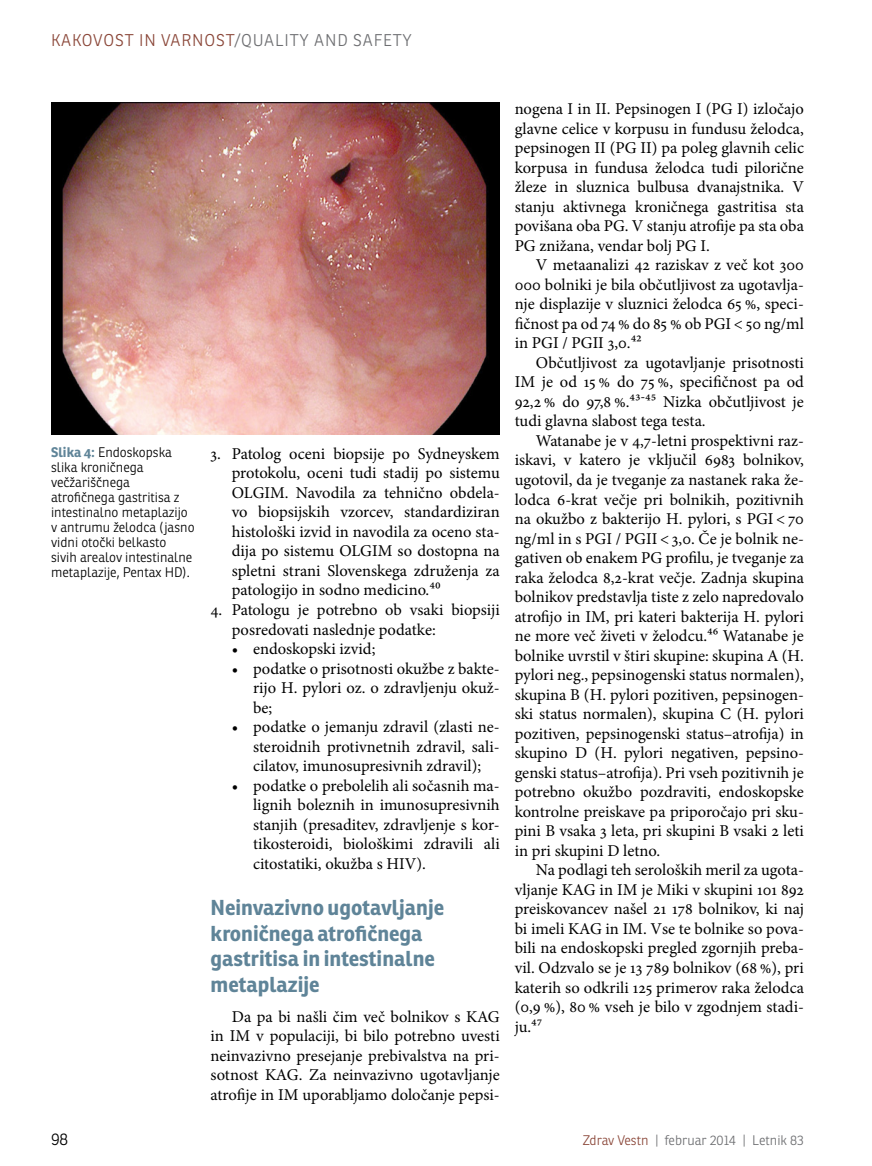
<style>
.page{position:relative;width:872px;height:1166px;background:#fff}
.page>*{position:absolute;margin:0;border:0;box-sizing:border-box;transform-origin:0 0}
.t1{font:700 21px/25.5px "Ronnia";color:#5f8498}
.t2{font:16.5px/19.5px "Minion Pro";color:#000;text-align:justify}
.t3{font:300 16.5px "Ronnia";color:#6d6e71}
.t4{font:300 16.5px "Ronnia";letter-spacing:.05em;color:#8a4638}
.t5{font:300 16.5px "Ronnia";color:#000}
.t6{font:300 13.5px/15px "Ronnia";color:#000}
.t7{font:300 13.5px "Ronnia";color:#6d6e71}
.s1{color:#8a4638}
.s2{font-weight:700;color:#5f8498}
.s3{font-family:"Ronnia";font-weight:700;font-size:15px;color:#fff}
</style>
<div class="page">
<img style="left:51px;top:102px;width:449px;height:332px">
<p class="t4" style="left:51px;top:30px;width:122px">Kakovost in varn</p>
<p class="t3" style="left:204px;top:30px;width:59px"><span class="s1">ost</span>/Quality</p>
<p class="t3" style="left:314px;top:30px;width:12px">and</p>
<p class="t3" style="left:353px;top:30px;width:11px">safety</p>
<p class="t6" style="left:51px;top:444px;width:145px"><span class="s2">Slika 4:</span> Endoskopska slika kroničnega večžariščnega atrofičnega gastritisa z intestinalno metaplazijo v antrumu želodca (jasno vidni otočki belkasto sivih arealov intestinalne metaplazije, Pentax HD).</p>
<p class="t2" style="left:232px;top:444px;width:269px;text-indent:-21px">3. Patolog oceni biopsije po Sydneyskem protokolu, oceni tudi stadij po sistemu OLGIM. Navodila za tehnično obdela&shy;vo biopsijskih vzorcev, standardiziran histološki izvid in navodila za oceno sta&shy;dija po sistemu OLGIM so dostopna na spletni strani Slovenskega združenja za patologijo in sodno medicino.40</p>
<p class="t2" style="left:232px;top:600px;width:269px;text-indent:-21px">4. Patologu je potrebno ob vsaki biopsiji posredovati naslednje podatke:</p>
<p class="t2" style="left:232px;top:639px;width:145px">• endoskopski izvid;</p>
<p class="t2" style="left:253px;top:658px;width:248px;text-indent:-21px">• podatke o prisotnosti okužbe z bakte&shy;rijo H. pylori oz. o zdravljenju okuž&shy;be;</p>
<p class="t2" style="left:253px;top:717px;width:248px;text-indent:-21px">• podatke o jemanju zdravil (zlasti ne&shy;steroidnih protivnetnih zdravil, sali&shy;cilatov, imunosupresivnih zdravil);</p>
<p class="t2" style="left:253px;top:775px;width:248px;text-indent:-21px">• podatke o prebolelih ali sočasnih ma&shy;lignih boleznih in imunosupresivnih stanjih (presaditev, zdravljenje s kor&shy;tikosteroidi, biološkimi zdravili ali citostatiki, okužba s HIV).</p>
<p class="t1" style="left:210px;top:894px;width:235px">Neinvazivno ugotavljanje kroničnega atrofičnega gastritisa in intestinalne metaplazije</p>
<p class="t2" style="left:210px;top:1006px;width:291px;text-indent:21px">Da pa bi našli čim več bolnikov s KAG in IM v populaciji, bi bilo potrebno uvesti neinvazivno presejanje prebivalstva na pri&shy;sotnost KAG. Za neinvazivno ugotavljanje atrofije in IM uporabljamo določanje pepsi-</p>
<p class="t2" style="left:514px;top:99px;width:355px">nogena I in II. Pepsinogen I (PG I) izločajo<span class="s3">Priporočil</span></p>
<p class="t2" style="left:514px;top:119px;width:291px">glavne celice v korpusu in fundusu želodca,</p>
<p class="t2" style="left:514px;top:138px;width:291px">pepsinogen II (PG II) pa poleg glavnih celic</p>
<p class="t2" style="left:514px;top:158px;width:358px">korpusa in fundusa želodca tudi pilorične<span class="s3">bolnikov s</span></p>
<p class="t2" style="left:514px;top:177px;width:291px">žleze in sluznica bulbusa dvanajstnika. V</p>
<p class="t2" style="left:514px;top:197px;width:291px">stanju aktivnega kroničnega gastritisa sta</p>
<p class="t2" style="left:514px;top:216px;width:291px">povišana oba PG. V stanju atrofije pa sta oba</p>
<p class="t2" style="left:514px;top:236px;width:197px">PG znižana, vendar bolj PG I.</p>
<p class="t2" style="left:536px;top:255px;width:269px">V metaanalizi 42 raziskav z več kot 300</p>
<p class="t2" style="left:514px;top:275px;width:291px">000 bolniki je bila občutljivost za ugotavlja-</p>
<p class="t2" style="left:514px;top:294px;width:291px">nje displazije v sluznici želodca 65 %, speci-</p>
<p class="t2" style="left:514px;top:314px;width:291px">fičnost pa od 74 % do 85 % ob PGI &lt; 50 ng/ml</p>
<p class="t2" style="left:515px;top:333px;width:129px">in PGI / PGII 3,0.42</p>
<p class="t2" style="left:536px;top:353px;width:269px">Občutljivost za ugotavljanje prisotnosti</p>
<p class="t2" style="left:515px;top:372px;width:291px">IM je od 15 % do 75 %, specifičnost pa od</p>
<p class="t2" style="left:515px;top:392px;width:291px">92,2 % do 97,8 %.43-45 Nizka občutljivost je</p>
<p class="t2" style="left:515px;top:411px;width:192px">tudi glavna slabost tega testa.</p>
<p class="t2" style="left:536px;top:431px;width:269px">Watanabe je v 4,7-letni prospektivni raz-</p>
<p class="t2" style="left:515px;top:450px;width:291px">iskavi, v katero je vključil 6983 bolnikov,</p>
<p class="t2" style="left:515px;top:470px;width:291px">ugotovil, da je tveganje za nastanek raka že-</p>
<p class="t2" style="left:515px;top:489px;width:291px">lodca 6-krat večje pri bolnikih, pozitivnih</p>
<p class="t2" style="left:515px;top:509px;width:291px">na okužbo z bakterijo H. pylori, s PGI &lt; 70</p>
<p class="t2" style="left:515px;top:528px;width:291px">ng/ml in s PGI / PGII &lt; 3,0. Če je bolnik ne-</p>
<p class="t2" style="left:515px;top:548px;width:291px">gativen ob enakem PG profilu, je tveganje za</p>
<p class="t2" style="left:515px;top:567px;width:291px">raka želodca 8,2-krat večje. Zadnja skupina</p>
<p class="t2" style="left:515px;top:587px;width:291px">bolnikov predstavlja tiste z zelo napredovalo</p>
<p class="t2" style="left:515px;top:606px;width:291px">atrofijo in IM, pri kateri bakterija H. pylori</p>
<p class="t2" style="left:515px;top:626px;width:291px">ne more več živeti v želodcu.46 Watanabe je</p>
<p class="t2" style="left:515px;top:645px;width:291px">bolnike uvrstil v štiri skupine: skupina A (H.</p>
<p class="t2" style="left:515px;top:665px;width:291px">pylori neg., pepsinogenski status normalen),</p>
<p class="t2" style="left:515px;top:684px;width:291px">skupina B (H. pylori pozitiven, pepsinogen-</p>
<p class="t2" style="left:515px;top:704px;width:291px">ski status normalen), skupina C (H. pylori</p>
<p class="t2" style="left:515px;top:723px;width:291px">pozitiven, pepsinogenski status–atrofija) in</p>
<p class="t2" style="left:515px;top:743px;width:291px">skupino D (H. pylori negativen, pepsino-</p>
<p class="t2" style="left:515px;top:762px;width:291px">genski status–atrofija). Pri vseh pozitivnih je</p>
<p class="t2" style="left:515px;top:782px;width:291px">potrebno okužbo pozdraviti, endoskopske</p>
<p class="t2" style="left:515px;top:801px;width:291px">kontrolne preiskave pa priporočajo pri sku-</p>
<p class="t2" style="left:515px;top:821px;width:291px">pini B vsaka 3 leta, pri skupini B vsaki 2 leti</p>
<p class="t2" style="left:515px;top:840px;width:147px">in pri skupini D letno.</p>
<p class="t2" style="left:536px;top:860px;width:269px">Na podlagi teh seroloških meril za ugota-</p>
<p class="t2" style="left:515px;top:879px;width:291px">vljanje KAG in IM je Miki v skupini 101 892</p>
<p class="t2" style="left:515px;top:899px;width:291px">preiskovancev našel 21 178 bolnikov, ki naj</p>
<p class="t2" style="left:515px;top:918px;width:291px">bi imeli KAG in IM. Vse te bolnike so pova-</p>
<p class="t2" style="left:515px;top:938px;width:291px">bili na endoskopski pregled zgornjih preba-</p>
<p class="t2" style="left:515px;top:957px;width:291px">vil. Odzvalo se je 13 789 bolnikov (68 %), pri</p>
<p class="t2" style="left:515px;top:977px;width:291px">katerih so odkrili 125 primerov raka želodca</p>
<p class="t2" style="left:515px;top:996px;width:291px">(0,9 %), 80 % vseh je bilo v zgodnjem stadi-</p>
<p class="t2" style="left:515px;top:1016px;width:29px">ju.47</p>
<p class="t5" style="left:51px;top:1128px;width:19px">98</p>
<p class="t7" style="left:583px;top:1131px;width:223px"><span class="s1">Zdrav Vestn</span> | februar 2014 | Letnik 83</p>
</div>
